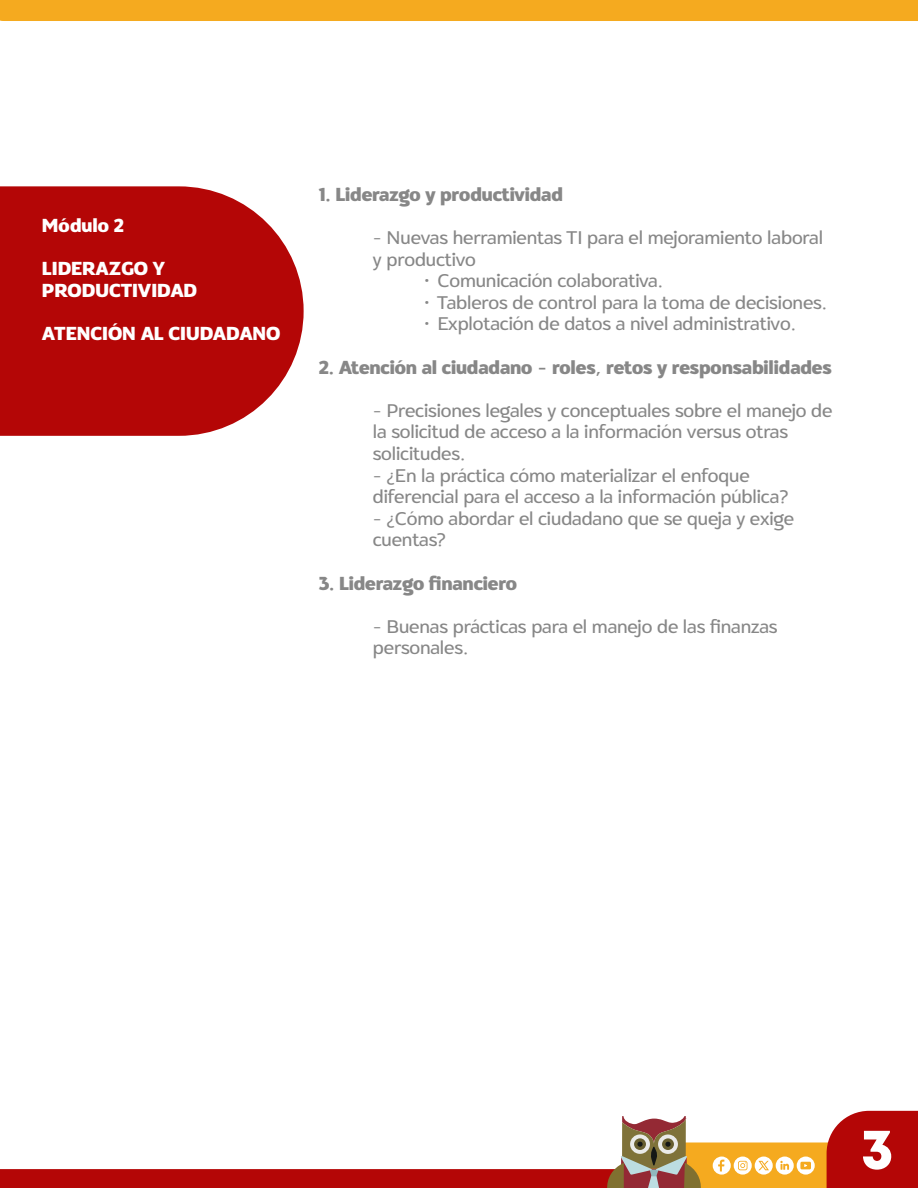
<style>
.page{position:relative;width:918px;height:1188px;background:#fff}
.page>*{position:absolute;margin:0;border:0;box-sizing:border-box;transform-origin:0 0}
.t1{font:800 57px "Mont";color:#fff}
.t2{font:300 18px/21.6px "Oliviar Sans";letter-spacing:-.005em;color:#878787}
.t3{font:700 18px "Oliviar Sans";letter-spacing:-.005em;color:#878787}
.t4{font:700 18px/21.6px "Oliviar Sans";color:#fff}
</style>
<div class="page">
<div style="left:0;top:0;width:918px;height:21px;background:#f5aa1f"></div>
<svg style="left:0;top:1111px;width:918px;height:77px"></svg>
<svg style="left:0;top:186px;width:304px;height:250px;background:#b91616"></svg>
<p class="t4" style="left:42px;top:215px;width:84px">Módulo 2</p>
<p class="t4" style="left:42px;top:258px;width:157px">LIDERAZGO Y<br>PRODUCTIVIDAD</p>
<p class="t4" style="left:42px;top:323px;width:240px">ATENCIÓN AL CIUDADANO</p>
<p class="t3" style="left:319px;top:183px;width:246px">1. Liderazgo y productividad</p>
<p class="t2" style="left:373px;top:227px;width:452px">- Nuevas herramientas TI para el mejoramiento laboral y productivo</p>
<p class="t2" style="left:427px;top:270px;width:238px">• Comunicación colaborativa.</p>
<p class="t2" style="left:427px;top:292px;width:402px">• Tableros de control para la toma de decisiones.</p>
<p class="t2" style="left:427px;top:313px;width:371px">• Explotación de datos a nivel administrativo.</p>
<p class="t3" style="left:319px;top:356px;width:514px">2. Atención al ciudadano – roles, retos y responsabilidades</p>
<p class="t2" style="left:373px;top:400px;width:461px">- Precisiones legales y conceptuales sobre el manejo de la solicitud de acceso a la información versus otras solicitudes.</p>
<p class="t2" style="left:373px;top:465px;width:418px">- ¿En la práctica cómo materializar el enfoque diferencial para el acceso a la información pública?</p>
<p class="t2" style="left:373px;top:508px;width:423px">- ¿Cómo abordar el ciudadano que se queja y exige cuentas?</p>
<p class="t3" style="left:319px;top:572px;width:200px">3. Liderazgo financiero</p>
<p class="t2" style="left:373px;top:616px;width:406px">- Buenas prácticas para el manejo de las finanzas personales.</p>
<h1 class="t1" style="left:861px;top:1112px;width:34px">3</h1>
</div>
